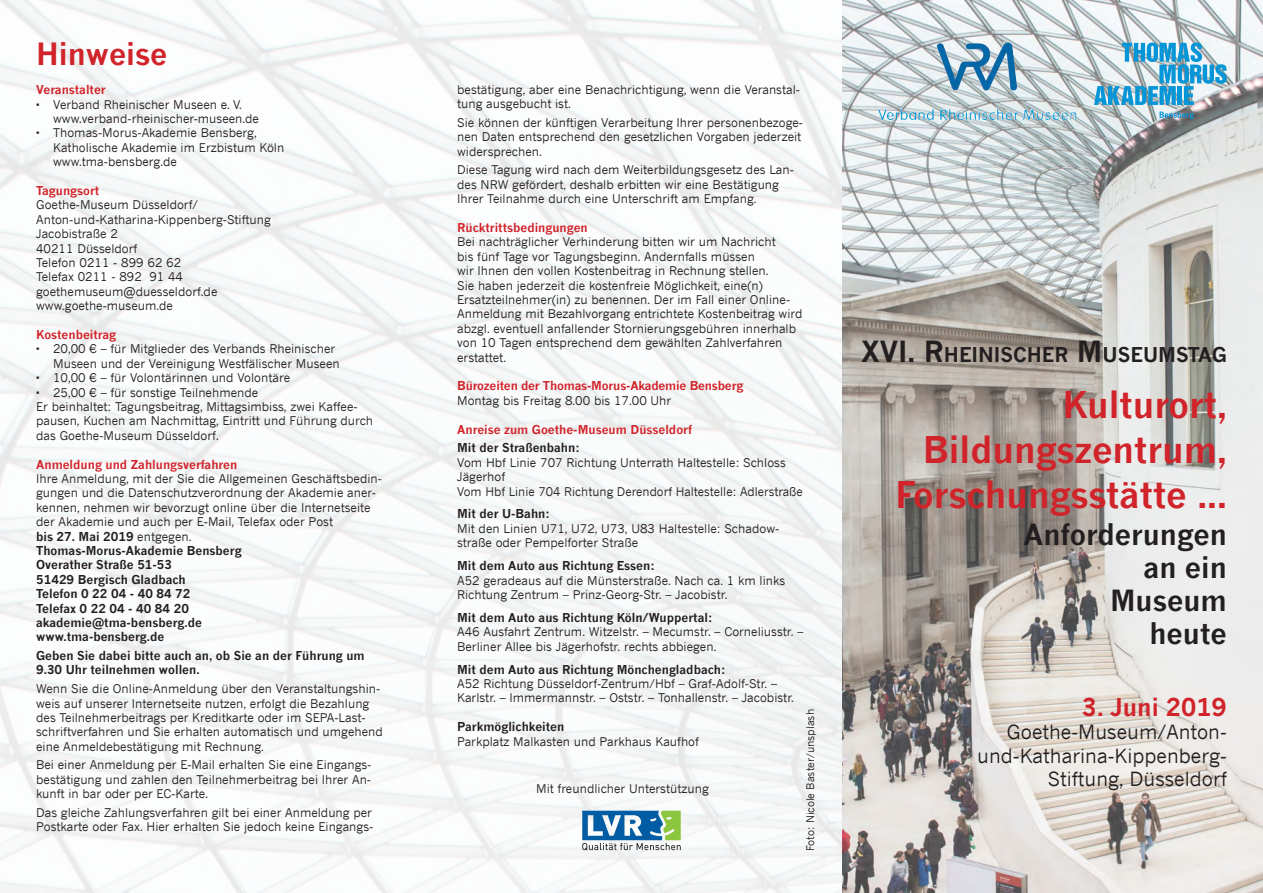
<style>
.page{position:relative;width:1263px;height:893px;background:#fff}
.page>*{position:absolute;margin:0;border:0;box-sizing:border-box;transform-origin:0 0}
.t1{font:700 36px/45px "News Gothic";color:#d1232a;text-align:right}
.t2{font:700 30px "News Gothic";color:#d1232a}
.t3{font:700 28.5px/33px "News Gothic";color:#231f20;text-align:right}
.t4{font:700 24px "News Gothic";color:#d1232a}
.t5{font:700 19.95px "News Gothic";color:#231f20}
.t6{font:19.5px/23.4px "News Gothic";color:#231f20;text-align:right}
.t7{font:12px/14.4px "News Gothic";color:#231f20}
.t8{font:700 12px/14.4px "News Gothic";color:#231f20}
.t9{font:700 12px "News Gothic";color:#d1232a}
.t10{font:10.5px "News Gothic";color:#231f20}
.s1{font-weight:700}
.s2{font-size:28.5px}
</style>
<div class="page">
<img style="left:0;top:0;width:1263px;height:893px">
<svg style="left:582px;top:811px;width:99px;height:39px"></svg>
<img style="left:980px;top:43px;width:27px;height:37px">
<img style="left:1094px;top:43px;width:133px;height:62px">
<svg style="left:1159px;top:112px;width:35px;height:7px"></svg>
<h2 class="t2" style="left:36px;top:35px;width:133px">Hinweise</h2>
<p class="t9" style="left:36px;top:82px;width:71px">Veranstalter</p>
<p class="t7" style="left:53px;top:97px;width:233px">Verband Rheinischer Museen e. V. www.verband-rheinischer-museen.de Thomas-Morus-Akademie Bensberg, Katholische Akademie im Erzbistum Köln www.tma-bensberg.de</p>
<p class="t9" style="left:36px;top:183px;width:65px">Tagungsort</p>
<p class="t7" style="left:36px;top:198px;width:236px">Goethe-Museum Düsseldorf/<br>Anton-und-Katharina-Kippenberg-Stiftung<br>Jacobistraße 2<br>40211 Düsseldorf<br>Telefon 0211 - 899 62 62<br>Telefax 0211 - 892 91 44 goethemuseum@duesseldorf.de www.goethe-museum.de</p>
<p class="t9" style="left:36px;top:327px;width:81px">Kostenbeitrag</p>
<p class="t7" style="left:53px;top:342px;width:284px">20,00 € – für Mitglieder des Verbands Rheinischer</p>
<p class="t7" style="left:53px;top:356px;width:288px">Museen und der Vereinigung Westfälischer Museen</p>
<p class="t7" style="left:53px;top:370px;width:238px">10,00 € – für Volontärinnen und Volontäre</p>
<p class="t7" style="left:53px;top:385px;width:207px">25,00 € – für sonstige Teilnehmende</p>
<p class="t7" style="left:36px;top:399px;width:322px">Er beinhaltet: Tagungsbeitrag, Mittagsimbiss, zwei Kaffee-</p>
<p class="t7" style="left:36px;top:414px;width:339px">pausen, Kuchen am Nachmittag, Eintritt und Führung durch</p>
<p class="t7" style="left:36px;top:428px;width:184px">das Goethe-Museum Düsseldorf.</p>
<p class="t9" style="left:36px;top:457px;width:203px">Anmeldung und Zahlungsverfahren</p>
<p class="t7" style="left:36px;top:471px;width:347px">Ihre Anmeldung, mit der Sie die Allgemeinen Geschäftsbedin&shy;gungen und die Datenschutzverordnung der Akademie aner&shy;kennen, nehmen wir bevorzugt online über die Internetseite der Akademie und auch per E-Mail, Telefax oder Post<br><span class="s1">bis 27. Mai 2019</span> entgegen.<br><span class="s1">Thomas-Morus-Akademie Bensberg<br>Overather Straße 51-53<br>51429 Bergisch Gladbach<br>Telefon 0 22 04 - 40 84 72<br>Telefax 0 22 04 - 40 84 20<br>akademie@tma-bensberg.de<br>www.tma-bensberg.de</span></p>
<p class="t8" style="left:36px;top:648px;width:330px">Geben Sie dabei bitte auch an, ob Sie an der Führung um<br>9.30 Uhr teilnehmen wollen.</p>
<p class="t7" style="left:36px;top:681px;width:348px">Wenn Sie die Online-Anmeldung über den Veranstaltungshin&shy;weis auf unserer Internetseite nutzen, erfolgt die Bezahlung des Teilnehmerbeitrags per Kreditkarte oder im SEPA-Last&shy;schriftverfahren und Sie erhalten automatisch und umgehend eine Anmeldebestätigung mit Rechnung.</p>
<p class="t7" style="left:36px;top:758px;width:337px;text-align:justify">Bei einer Anmeldung per E-Mail erhalten Sie eine Eingangs&shy;bestätigung und zahlen den Teilnehmerbeitrag bei Ihrer An&shy;kunft in bar oder per EC-Karte.</p>
<p class="t7" style="left:36px;top:805px;width:339px">Das gleiche Zahlungsverfahren gilt bei einer Anmeldung per<br>Postkarte oder Fax. Hier erhalten Sie jedoch keine Eingangs-</p>
<p class="t7" style="left:457px;top:82px;width:344px">bestätigung, aber eine Benachrichtigung, wenn die Veranstal&shy;tung ausgebucht ist.</p>
<p class="t7" style="left:457px;top:115px;width:347px">Sie können der künftigen Verarbeitung Ihrer personenbezoge&shy;nen Daten entsprechend den gesetzlichen Vorgaben jederzeit widersprechen.</p>
<p class="t7" style="left:457px;top:163px;width:338px">Diese Tagung wird nach dem Weiterbildungsgesetz des Lan&shy;des NRW gefördert, deshalb erbitten wir eine Bestätigung<br>Ihrer Teilnahme durch eine Unterschrift am Empfang.</p>
<p class="t9" style="left:457px;top:220px;width:132px">Rücktrittsbedingungen</p>
<p class="t7" style="left:457px;top:235px;width:347px">Bei nachträglicher Verhinderung bitten wir um Nachricht<br>bis fünf Tage vor Tagungsbeginn. Andernfalls müssen<br>wir Ihnen den vollen Kostenbeitrag in Rechnung stellen.<br>Sie haben jederzeit die kostenfreie Möglichkeit, eine(n)<br>Ersatzteilnehmer(in) zu benennen. Der im Fall einer Online-Anmeldung mit Bezahlvorgang entrichtete Kostenbeitrag wird abzgl. eventuell anfallender Stornierungsgebühren innerhalb von 10 Tagen entsprechend dem gewählten Zahlverfahren erstattet.</p>
<p class="t9" style="left:457px;top:378px;width:288px">Bürozeiten der Thomas-Morus-Akademie Bensberg</p>
<p class="t7" style="left:457px;top:393px;width:216px">Montag bis Freitag 8.00 bis 17.00 Uhr</p>
<p class="t9" style="left:457px;top:422px;width:236px">Anreise zum Goethe-Museum Düsseldorf</p>
<p class="t8" style="left:457px;top:440px;width:124px">Mit der Straßenbahn:</p>
<p class="t7" style="left:457px;top:455px;width:347px">Vom Hbf Linie 707 Richtung Unterrath Haltestelle: Schloss<br>Jägerhof<br>Vom Hbf Linie 704 Richtung Derendorf Haltestelle: Adlerstraße</p>
<p class="t8" style="left:457px;top:506px;width:94px">Mit der U-Bahn:</p>
<p class="t7" style="left:457px;top:521px;width:322px">Mit den Linien U71, U72, U73, U83 Haltestelle: Schadow&shy;straße oder Pempelforter Straße</p>
<p class="t8" style="left:457px;top:558px;width:199px">Mit dem Auto aus Richtung Essen:</p>
<p class="t7" style="left:457px;top:573px;width:330px">A52 geradeaus auf die Münsterstraße. Nach ca. 1 km links<br>Richtung Zentrum – Prinz-Georg-Str. – Jacobistr.</p>
<p class="t8" style="left:457px;top:610px;width:257px">Mit dem Auto aus Richtung Köln/Wuppertal:</p>
<p class="t7" style="left:457px;top:624px;width:348px">A46 Ausfahrt Zentrum. Witzelstr. – Mecumstr. – Corneliusstr. –<br>Berliner Allee bis Jägerhofstr. rechts abbiegen.</p>
<p class="t8" style="left:457px;top:662px;width:270px">Mit dem Auto aus Richtung Mönchengladbach:</p>
<p class="t7" style="left:457px;top:676px;width:338px">A52 Richtung Düsseldorf-Zentrum/Hbf – Graf-Adolf-Str. –<br>Karlstr. – Immermannstr. – Oststr. – Tonhallenstr. – Jacobistr.</p>
<p class="t8" style="left:457px;top:719px;width:109px">Parkmöglichkeiten</p>
<p class="t7" style="left:457px;top:734px;width:243px">Parkplatz Malkasten und Parkhaus Kaufhof</p>
<p class="t10" style="left:804px;top:851px;width:143px;rotate:-90deg">Foto: Nicole Baster/unsplash</p>
<p class="t7" style="left:536px;top:782px;width:174px">Mit freundlicher Unterstützung</p>
<h3 class="t5" style="left:861px;top:342px;width:367px"><span class="s2">XVI. R</span>HEI NISCHER <span class="s2">M</span>USEUMSTAG</h3>
<h1 class="t1" style="left:895px;top:381px;width:333px">Kulturort,<br>Bildungszentrum,<br>Forschungsstätte ...</h1>
<h3 class="t3" style="left:1023px;top:517px;width:205px">Anforderungen an ein<br>Museum<br>heute</h3>
<h3 class="t4" style="left:1082px;top:692px;width:147px">3. Juni 2019</h3>
<h3 class="t6" style="left:977px;top:720px;width:251px">Goethe-Museum/Anton&shy;und-Katharina-Kippenberg-<br>Stiftung, Düsseldorf</h3>
</div>
